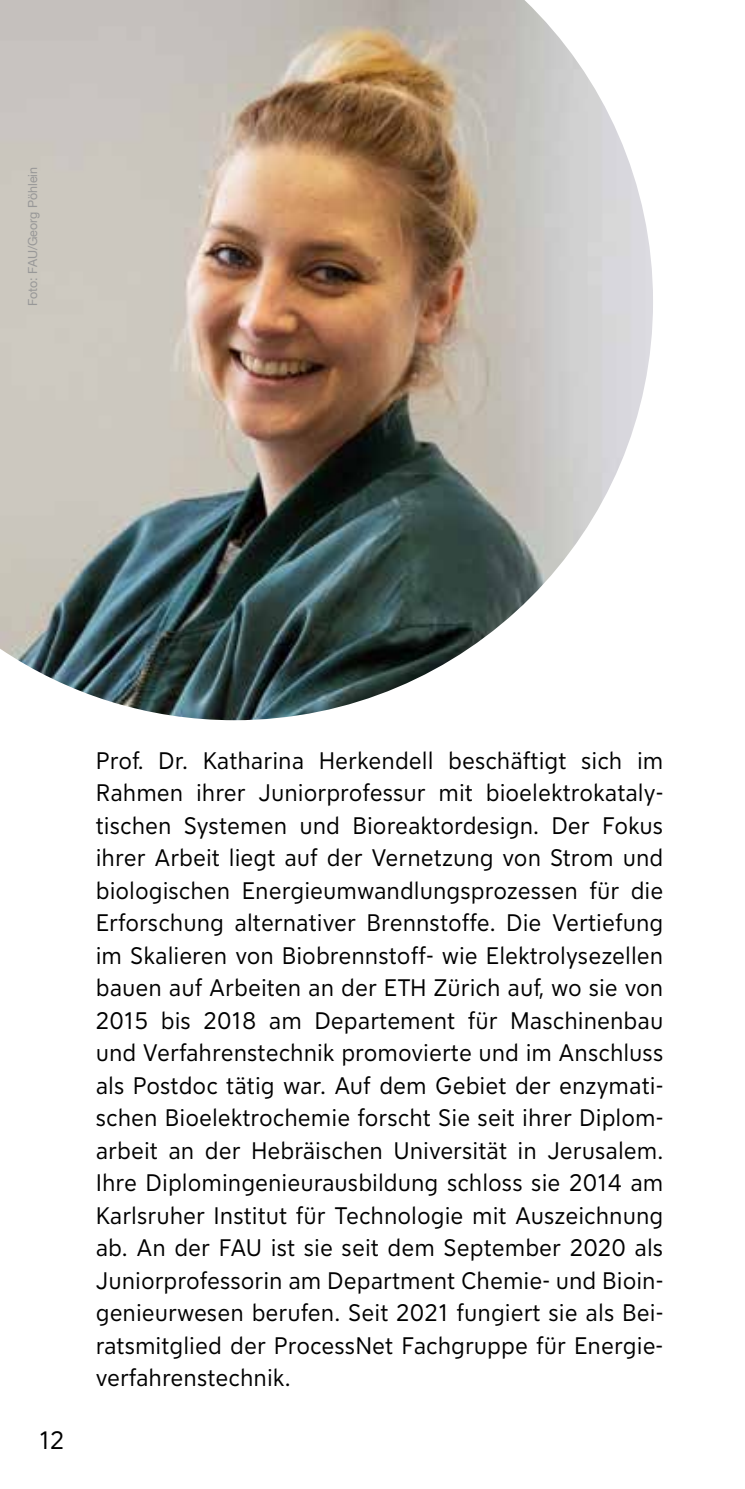
<style>
.page{position:relative;width:745px;height:1489px;background:#fff}
.page>*{position:absolute;margin:0;border:0;box-sizing:border-box;transform-origin:0 0}
.t1{font:25px "FAU Sans";color:#000}
.t2{font:23.75px/32.5px "FAU Sans";color:#000;text-align:justify}
.t3{font:12.5px "Helvetica Neue LT Com";color:#989898}
</style>
<div class="page">
<hr style="left:744px;top:0;width:1px;height:1488px;background:#f2f5eb">
<img style="left:0;top:0;width:652px;height:720px">
<p class="t3" style="left:25px;top:306px;width:141px;rotate:-90deg">Foto: FAU/Georg Pöhlein</p>
<p class="t1" style="left:39px;top:1421px;width:27px">12</p>
<p class="t2" style="left:96px;top:742px;width:568px">Prof. Dr. Katharina Herkendell beschäftigt sich im Rahmen ihrer Juniorprofessur mit bioelektrokataly&shy;tischen Systemen und Bioreaktordesign. Der Fokus ihrer Arbeit liegt auf der Vernetzung von Strom und biologischen Energieumwandlungsprozessen für die Erforschung alternativer Brennstoffe. Die Vertiefung im Skalieren von Biobrennstoff- wie Elektrolysezellen bauen auf Arbeiten an der ETH Zürich auf, wo sie von 2015 bis 2018 am Departement für Maschinenbau und Verfahrenstechnik promovierte und im Anschluss als Postdoc tätig war. Auf dem Gebiet der enzymati&shy;schen Bioelektrochemie forscht Sie seit ihrer Diplom&shy;arbeit an der Hebräischen Universität in Jerusalem.<br>Ihre Diplomingenieurausbildung schloss sie 2014 am Karlsruher Institut für Technologie mit Auszeichnung ab. An der FAU ist sie seit dem September 2020 als Juniorprofessorin am Department Chemie- und Bioin&shy;genieurwesen berufen. Seit 2021 fungiert sie als Bei&shy;ratsmitglied der ProcessNet Fachgruppe für Energie&shy;verfahrenstechnik.</p>
</div>
